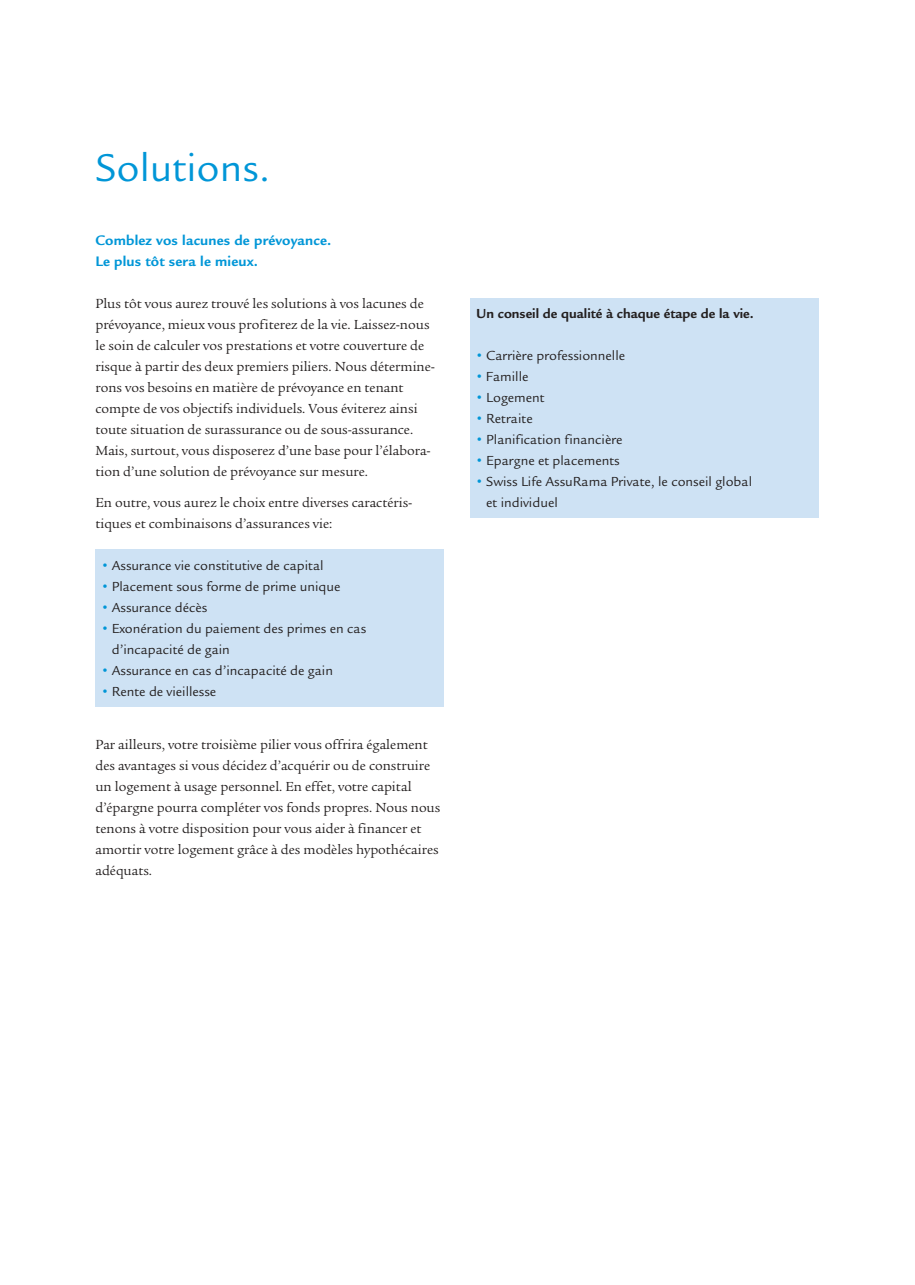
<style>
.page{position:relative;width:915px;height:1285px;background:#fff}
.page>*{position:absolute;margin:0;border:0;box-sizing:border-box;transform-origin:0 0}
.t1{font:42px "Legacy Sans LT";color:#0096d7}
.t2{font:700 15px/21px "Legacy Sans LT";letter-spacing:.01em;color:#0096d7}
.t3{font:14.25px/21px "Legacy Serif LT";color:#231f1f}
.t4{font:14.25px/21px "Legacy Sans LT";color:#231f1f}
.t5{font:700 14.25px "Legacy Sans LT";color:#231f1f}
.s1{color:#0096d7}
</style>
<div class="page">
<div style="left:95px;top:549px;width:349px;height:157px;background:#cee2f4"></div>
<div style="left:470px;top:298px;width:348px;height:219px;background:#cee2f4"></div>
<h1 class="t1" style="left:95px;top:151px;width:176px">Solutions.</h1>
<p class="t2" style="left:95px;top:230px;width:237px">Comblez vos lacunes de prévoyance.<br>Le plus tôt sera le mieux.</p>
<p class="t3" style="left:95px;top:294px;width:341px">Plus tôt vous aurez trouvé les solutions à vos lacunes de prévoyance, mieux vous profiterez de la vie. Laissez-nous le soin de calculer vos prestations et votre couverture de risque à partir des deux premiers piliers. Nous détermine&shy;rons vos besoins en matière de prévoyance en tenant compte de vos objectifs individuels. Vous éviterez ainsi toute situation de surassurance ou de sous-assurance.<br>Mais, surtout, vous disposerez d’une base pour l’élabora&shy;tion d’une solution de prévoyance sur mesure.</p>
<p class="t3" style="left:95px;top:493px;width:318px">En outre, vous aurez le choix entre diverses caractéris&shy;tiques et combinaisons d’assurances vie:</p>
<p class="t4" style="left:102px;top:556px;width:223px"><span class="s1">•</span> Assurance vie constitutive de capital</p>
<p class="t4" style="left:102px;top:577px;width:240px"><span class="s1">•</span> Placement sous forme de prime unique</p>
<p class="t4" style="left:102px;top:598px;width:107px"><span class="s1">•</span> Assurance décès</p>
<p class="t4" style="left:112px;top:619px;width:256px;text-indent:-10px"><span class="s1">•</span> Exonération du paiement des primes en cas d’incapacité de gain</p>
<p class="t4" style="left:102px;top:661px;width:232px"><span class="s1">•</span> Assurance en cas d’incapacité de gain</p>
<p class="t4" style="left:102px;top:682px;width:116px"><span class="s1">•</span> Rente de vieillesse</p>
<p class="t3" style="left:95px;top:735px;width:346px">Par ailleurs, votre troisième pilier vous offrira également des avantages si vous décidez d’acquérir ou de construire un logement à usage personnel. En effet, votre capital d’épargne pourra compléter vos fonds propres. Nous nous tenons à votre disposition pour vous aider à financer et amortir votre logement grâce à des modèles hypothécaires adéquats.</p>
<p class="t5" style="left:476px;top:308px;width:279px">Un conseil de qualité à chaque étape de la vie.</p>
<p class="t4" style="left:476px;top:346px;width:150px"><span class="s1">•</span> Carrière professionnelle</p>
<p class="t4" style="left:476px;top:367px;width:54px"><span class="s1">•</span> Famille</p>
<p class="t4" style="left:476px;top:388px;width:70px"><span class="s1">•</span> Logement</p>
<p class="t4" style="left:476px;top:409px;width:58px"><span class="s1">•</span> Retraite</p>
<p class="t4" style="left:476px;top:430px;width:148px"><span class="s1">•</span> Planification financière</p>
<p class="t4" style="left:476px;top:451px;width:145px"><span class="s1">•</span> Epargne et placements</p>
<p class="t4" style="left:486px;top:472px;width:267px;text-indent:-10px"><span class="s1">•</span> Swiss Life AssuRama Private, le conseil global et individuel</p>
</div>
